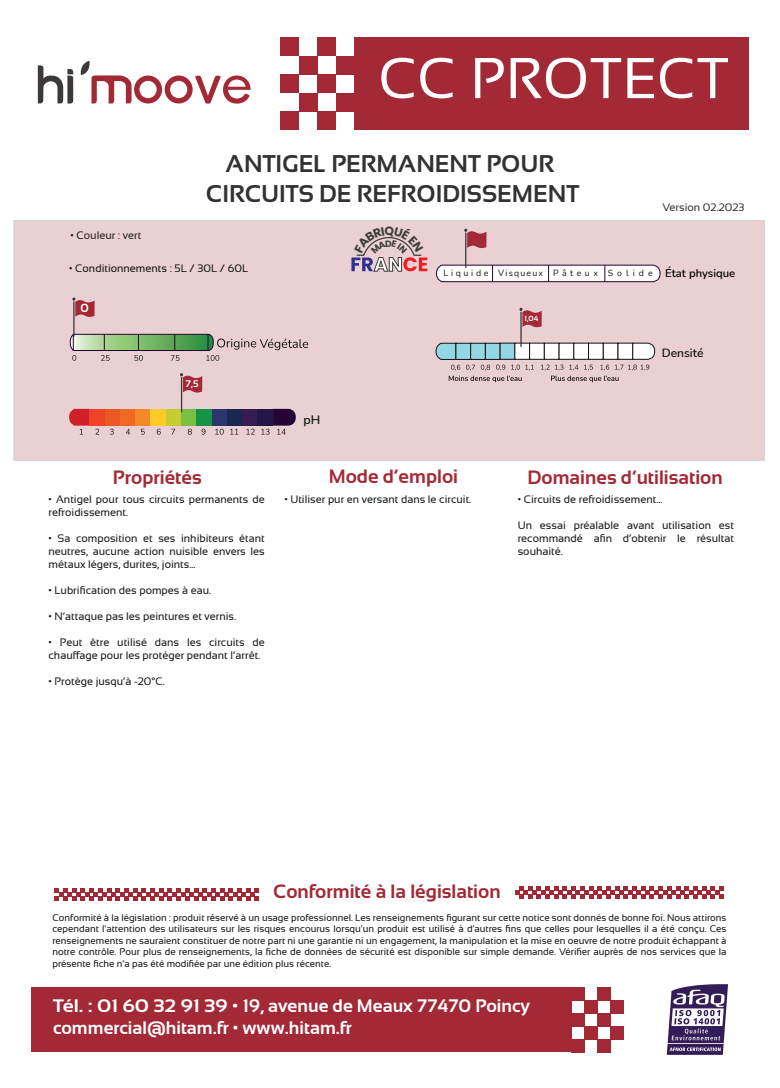
<style>
.page{position:relative;width:780px;height:1088px;background:#fff}
.page>*{position:absolute;margin:0;border:0;box-sizing:border-box;transform-origin:0 0}
.t1{font:57.5px "Sansation";color:#fff}
.t2{font:700 24.25px/29px "Sansation";color:#333233;text-align:center}
.t3{font:700 19.25px "Sansation";color:#a42936}
.t4{font:700 18.12px/21.8px "Sansation";color:#fff;scale:1.11 1}
.t5{font:600 12.38px "Nunito";color:#111416}
.t6{font:600 12px "Nunito";color:#111416}
.t7{font:700 11.88px "Sansation";color:#fff}
.t8{font:10.88px/13px "Sansation";color:#111416}
.t9{font:10.88px "Sansation";color:#333233}
.t10{font:10.88px "Sansation";color:#231f20}
.t11{font:9.62px/11.6px "Sansation";color:#111416;text-align:justify}
.t12{font:700 9.62px "Sansation";color:#fff}
.t13{font:8.75px "Nunito";letter-spacing:.305em;color:#111416}
.t14{font:700 7.5px "Sansation";color:#fff}
.s1{color:#111416}
.s2{font-weight:600;font-size:11.25px;color:#000001}
</style>
<div class="page">
<div style="left:14px;top:220px;width:751px;height:241px;background:#ead0d2"></div>
<svg style="left:436px;top:264px;width:225px;height:19px"></svg>
<svg style="left:70px;top:334px;width:238px;height:27px"></svg>
<svg style="left:448px;top:376px;width:73px;height:6px"></svg>
<svg style="left:551px;top:376px;width:67px;height:6px"></svg>
<div style="left:455px;top:343px;width:16px;height:17px;background:#93d7e5;border:1px solid #111416"></div>
<div style="left:470px;top:343px;width:15px;height:17px;background:#93d7e5;border:1px solid #111416"></div>
<div style="left:485px;top:343px;width:15px;height:17px;background:#93d7e5;border:1px solid #111416"></div>
<div style="left:500px;top:343px;width:15px;height:16px;background:#93d7e5"></div>
<div style="left:514px;top:343px;width:15px;height:16px;background:#fff;border:1px solid #111416"></div>
<div style="left:529px;top:343px;width:15px;height:16px;background:#fff;border:1px solid #111416"></div>
<div style="left:544px;top:343px;width:15px;height:16px;background:#fff;border:1px solid #111416"></div>
<div style="left:559px;top:343px;width:15px;height:16px;background:#fff"></div>
<div style="left:573px;top:343px;width:15px;height:16px;background:#fff;border:1px solid #111416"></div>
<div style="left:588px;top:343px;width:15px;height:16px;background:#fff;border:1px solid #111416"></div>
<svg style="left:435px;top:343px;width:25px;height:27px"></svg>
<svg style="left:466px;top:365px;width:9px;height:5px"></svg>
<svg style="left:481px;top:365px;width:9px;height:5px"></svg>
<svg style="left:496px;top:365px;width:9px;height:5px"></svg>
<svg style="left:511px;top:365px;width:23px;height:5px"></svg>
<svg style="left:541px;top:365px;width:22px;height:5px"></svg>
<svg style="left:569px;top:365px;width:9px;height:5px"></svg>
<svg style="left:584px;top:365px;width:9px;height:5px"></svg>
<svg style="left:600px;top:343px;width:55px;height:27px"></svg>
<div style="left:31px;top:987px;width:540px;height:65px;background:#a42936"></div>
<div style="left:354px;top:37px;width:394px;height:93px;background:#a42936"></div>
<div style="left:134px;top:76px;width:28px;height:27px;background:#a42936;border-radius:50%"></div>
<div style="left:139px;top:81px;width:18px;height:17px;background:#fff;border-radius:50%"></div>
<div style="left:165px;top:76px;width:28px;height:27px;background:#a42936;border-radius:50%"></div>
<div style="left:170px;top:81px;width:17px;height:17px;background:#fff;border-radius:50%"></div>
<svg style="left:195px;top:75px;width:55px;height:29px"></svg>
<svg style="left:80px;top:61px;width:51px;height:43px"></svg>
<svg style="left:38px;top:65px;width:35px;height:39px"></svg>
<hr style="left:465px;top:233px;width:1px;height:34px;background:#333233">
<svg style="left:464px;top:229px;width:22px;height:19px"></svg>
<hr style="left:520px;top:312px;width:1px;height:34px;background:#333233">
<svg style="left:519px;top:308px;width:22px;height:19px"></svg>
<hr style="left:73px;top:302px;width:1px;height:34px;background:#333233">
<svg style="left:72px;top:297px;width:23px;height:20px"></svg>
<div style="left:280px;top:37px;width:19px;height:19px;background:#a42936"></div>
<div style="left:280px;top:74px;width:19px;height:19px;background:#a42936"></div>
<div style="left:280px;top:111px;width:19px;height:19px;background:#a42936"></div>
<div style="left:299px;top:56px;width:18px;height:18px;background:#a42936"></div>
<div style="left:299px;top:93px;width:18px;height:18px;background:#a42936"></div>
<div style="left:317px;top:37px;width:19px;height:19px;background:#a42936"></div>
<div style="left:317px;top:74px;width:19px;height:19px;background:#a42936"></div>
<div style="left:317px;top:111px;width:19px;height:19px;background:#a42936"></div>
<div style="left:336px;top:56px;width:18px;height:18px;background:#a42936"></div>
<div style="left:336px;top:93px;width:18px;height:18px;background:#a42936"></div>
<div style="left:571px;top:987px;width:13px;height:13px;background:#a42936"></div>
<div style="left:571px;top:1013px;width:13px;height:13px;background:#a42936"></div>
<div style="left:571px;top:1039px;width:13px;height:13px;background:#a42936"></div>
<div style="left:584px;top:1000px;width:13px;height:13px;background:#a42936"></div>
<div style="left:584px;top:1026px;width:13px;height:13px;background:#a42936"></div>
<div style="left:597px;top:987px;width:13px;height:13px;background:#a42936"></div>
<div style="left:597px;top:1013px;width:13px;height:13px;background:#a42936"></div>
<div style="left:597px;top:1039px;width:13px;height:13px;background:#a42936"></div>
<div style="left:610px;top:1000px;width:13px;height:13px;background:#a42936"></div>
<div style="left:610px;top:1026px;width:13px;height:13px;background:#a42936"></div>
<svg style="left:515px;top:886px;width:208px;height:13px"></svg>
<svg style="left:55px;top:888px;width:204px;height:13px"></svg>
<img style="left:666px;top:985px;width:62px;height:69px">
<div style="left:90px;top:409px;width:15px;height:17px;background:#ed4428"></div>
<div style="left:105px;top:409px;width:15px;height:17px;background:#ea5826"></div>
<div style="left:120px;top:409px;width:15px;height:17px;background:#f06922"></div>
<div style="left:135px;top:409px;width:16px;height:17px;background:#f48929"></div>
<div style="left:151px;top:409px;width:15px;height:17px;background:#fecb28"></div>
<div style="left:166px;top:409px;width:15px;height:17px;background:#c7cc33"></div>
<div style="left:181px;top:409px;width:16px;height:17px;background:#79bf42"></div>
<div style="left:197px;top:409px;width:15px;height:17px;background:#169346"></div>
<div style="left:212px;top:409px;width:15px;height:17px;background:#2e356d"></div>
<div style="left:227px;top:409px;width:15px;height:17px;background:#1a2851"></div>
<div style="left:242px;top:409px;width:16px;height:17px;background:#361c52"></div>
<div style="left:258px;top:409px;width:15px;height:17px;background:#231648"></div>
<svg style="left:69px;top:409px;width:30px;height:25px"></svg>
<svg style="left:110px;top:429px;width:4px;height:6px"></svg>
<svg style="left:126px;top:429px;width:4px;height:6px"></svg>
<svg style="left:141px;top:429px;width:4px;height:6px"></svg>
<svg style="left:157px;top:429px;width:4px;height:6px"></svg>
<svg style="left:171px;top:429px;width:4px;height:6px"></svg>
<svg style="left:188px;top:429px;width:4px;height:6px"></svg>
<svg style="left:201px;top:429px;width:4px;height:6px"></svg>
<svg style="left:215px;top:429px;width:9px;height:6px"></svg>
<svg style="left:230px;top:429px;width:8px;height:5px"></svg>
<svg style="left:246px;top:429px;width:9px;height:5px"></svg>
<svg style="left:261px;top:409px;width:35px;height:26px"></svg>
<hr style="left:181px;top:377px;width:1px;height:35px;background:#333233">
<svg style="left:180px;top:373px;width:22px;height:19px"></svg>
<svg style="left:351px;top:237px;width:76px;height:34px"></svg>
<h1 class="t1" style="left:378px;top:46px;width:352px">CC PROTECT</h1>
<p class="t10" style="left:71px;top:229px;width:72px"><span class="s1">• C</span>ouleur : vert</p>
<h2 class="t2" style="left:206px;top:150px;width:375px">ANTIGEL PERMANENT POUR<br>CIRCUITS DE REFROIDISSEMENT</h2>
<p class="t9" style="left:662px;top:201px;width:84px">Version 02.2023</p>
<p class="t8" style="left:69px;top:262px;width:180px">• Conditionnements : 5L / 30L / 60L</p>
<p class="t7" style="left:80px;top:301px;width:10px">0</p>
<p class="t12" style="left:185px;top:378px;width:15px">7,5</p>
<p class="t5" style="left:303px;top:411px;width:18px">pH</p>
<p class="t13" style="left:443px;top:266px;width:293px">Liquide Visqueux Pâteux Solide <span class="s2">État physique</span></p>
<p class="t14" style="left:524px;top:314px;width:15px">1,04</p>
<p class="t6" style="left:661px;top:345px;width:43px">Densité</p>
<h3 class="t3" style="left:329px;top:465px;width:131px">Mode d’emploi</h3>
<h3 class="t3" style="left:113px;top:466px;width:90px">Propriétés</h3>
<h3 class="t3" style="left:527px;top:466px;width:197px">Domaines d’utilisation</h3>
<p class="t8" style="left:49px;top:493px;width:218px">• Antigel pour tous circuits permanents de refroidissement.</p>
<p class="t8" style="left:49px;top:532px;width:218px;text-align:justify">• Sa composition et ses inhibiteurs étant neutres, aucune action nuisible envers les métaux légers, durites, joints...</p>
<p class="t8" style="left:49px;top:584px;width:164px">• Lubrification des pompes à eau.</p>
<p class="t8" style="left:49px;top:610px;width:189px">• N’attaque pas les peintures et vernis.</p>
<p class="t8" style="left:49px;top:636px;width:218px">• Peut être utilisé dans les circuits de chauffage pour les protéger pendant l’arrêt.</p>
<p class="t8" style="left:49px;top:675px;width:118px">• Protège jusqu’à -20°C.</p>
<p class="t8" style="left:284px;top:493px;width:188px">• Utiliser pur en versant dans le circuit.</p>
<p class="t8" style="left:517px;top:493px;width:146px">• Circuits de refroidissement...</p>
<p class="t8" style="left:517px;top:519px;width:218px;text-align:justify">Un essai préalable avant utilisation est recommandé afin d’obtenir le résultat souhaité.</p>
<h3 class="t3" style="left:273px;top:880px;width:229px">Conformité à la législation</h3>
<p class="t11" style="left:52px;top:911px;width:675px">Conformité à la législation : produit réservé à un usage professionnel. Les renseignements figurant sur cette notice sont donnés de bonne foi. Nous attirons cependant l'attention des utilisateurs sur les risques encourus lorsqu'un produit est utilisé à d'autres fins que celles pour lesquelles il a été conçu. Ces renseignements ne sauraient constituer de notre part ni une garantie ni un engagement, la manipulation et la mise en oeuvre de notre produit échappant à notre contrôle. Pour plus de renseignements, la fiche de données de sécurité est disponible sur simple demande. Vérifier auprès de nos services que la présente fiche n’a pas été modifiée par une édition plus récente.</p>
<h3 class="t4" style="left:53px;top:995px;width:431px">Tél. : 01 60 32 91 39 • 19, avenue de Meaux 77470 Poincy commercial@hitam.fr • www.hitam.fr</h3>
</div>
